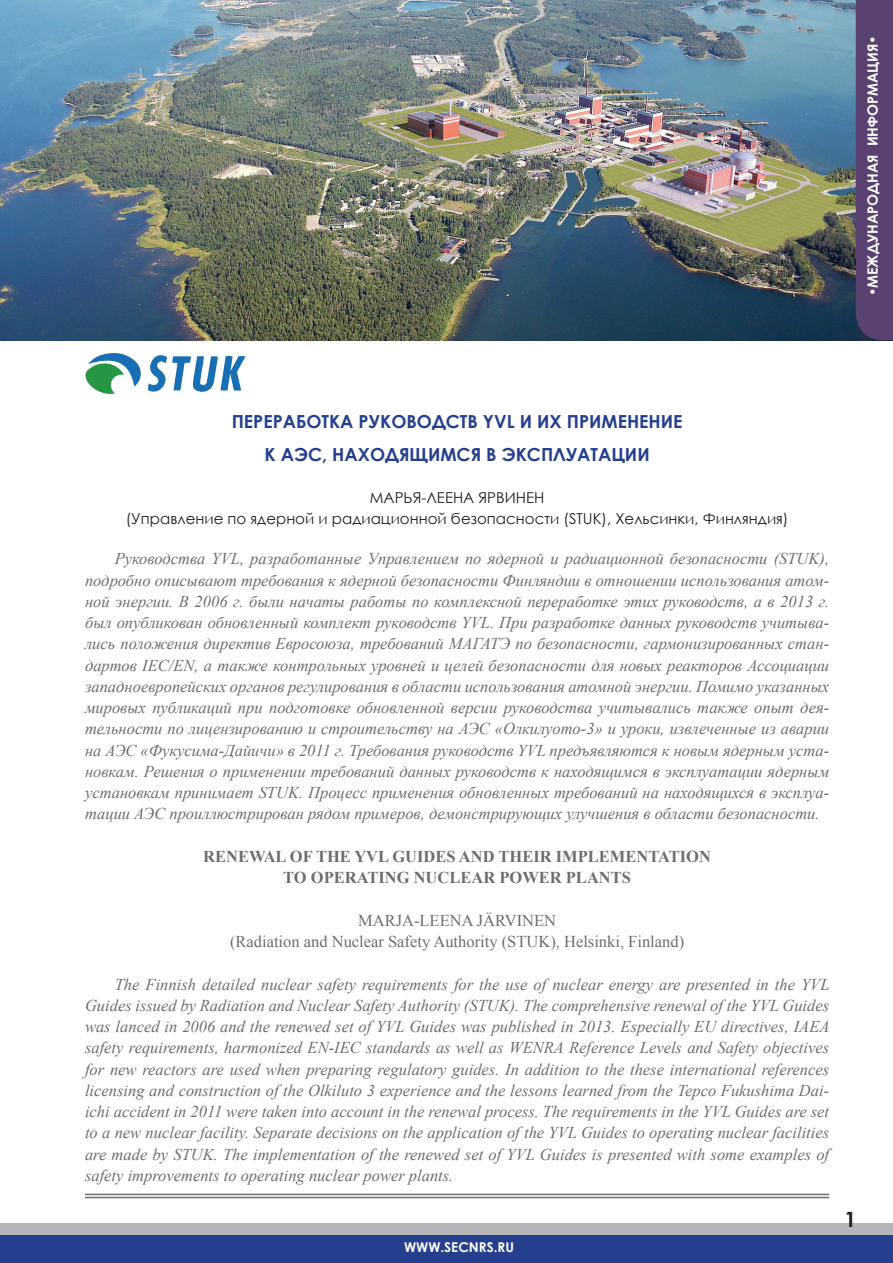
<style>
.page{position:relative;width:893px;height:1263px;background:#fff}
.page>*{position:absolute;margin:0;border:0;box-sizing:border-box;transform-origin:0 0}
.t1{font:700 21px "Century Gothic";color:#231f20}
.ОсНоВнОй{font:700 18px/33px "Century Gothic";color:#253f8e;text-align:center}
.ОсНоВнОй-2{font:italic 16.5px/21.3px "Times New Roman";color:#6c6d70;text-align:justify}
.ОсНоВнОй-3{font:16.5px "Times New Roman";color:#6c6d70}
.ОсНоВнОй-4{font:700 16.5px/21.3px "Times New Roman";color:#6c6d70;text-align:center}
.ОсНоВнОй-5{font:15px "Century Gothic";color:#231f20}
.колонтитул{font:700 14.25px "Century Gothic";color:#fff}
.колонтитул-2{font:700 13.5px "Century Gothic";color:#fff}
</style>
<div class="page">
<img style="left:0;top:0;width:856px;height:340px">
<div style="left:856px;top:0;width:37px;height:340px;background:#594272"></div>
<div style="left:0;top:1223px;width:893px;height:30px;background:#b4b5b8"></div>
<div style="left:0;top:1235px;width:893px;height:28px;background:#253f8e"></div>
<hr style="left:85px;top:1194px;width:744px;height:1px;background:#6c6d70">
<hr style="left:85px;top:1197px;width:744px;height:1px;background:#6c6d70">
<svg style="left:85px;top:353px;width:161px;height:41px"></svg>
<p class="колонтитул" style="left:862px;top:296px;width:262px;rotate:-90deg">•МЕЖДУНАРОДНАЯ ИНФОРМАЦИЯ•</p>
<p class="ОсНоВнОй" style="left:232px;top:404px;width:452px">ПЕРЕРАБОТКА РУКОВОДСТВ YVL И ИХ ПРИМЕНЕНИЕ<br>К АЭС, НАХОДЯЩИМСЯ В ЭКСПЛУАТАЦИИ</p>
<p class="ОсНоВнОй-5" style="left:370px;top:487px;width:176px">МАРЬЯ-ЛЕЕНА ЯРВИНЕН</p>
<p class="ОсНоВнОй-5" style="left:126px;top:508px;width:664px">(Управление по ядерной и радиационной безопасности (STUK), Хельсинки, Финляндия)</p>
<p class="ОсНоВнОй-2" style="left:85px;top:548px;width:746px;text-indent:30px">Руководства YVL, разработанные Управлением по ядерной и радиационной безопасности (STUK), подробно описывают требования к ядерной безопасности Финляндии в отношении использования атом&shy;ной энергии. В 2006 г. были начаты работы по комплексной переработке этих руководств, а в 2013 г. был опубликован обновленный комплект руководств YVL. При разработке данных руководств учитыва&shy;лись положения директив Евросоюза, требований МАГАТЭ по безопасности, гармонизированных стан&shy;дартов IEC/EN, а также контрольных уровней и целей безопасности для новых реакторов Ассоциации западноевропейских органов регулирования в области использования атомной энергии. Помимо указанных мировых публикаций при подготовке обновленной версии руководства учитывались также опыт дея&shy;тельности по лицензированию и строительству на АЭС «Олкилуото-3» и уроки, извлеченные из аварии на АЭС «Фукусима-Дайичи» в 2011 г. Требования руководств YVL предъявляются к новым ядерным уста&shy;новкам. Решения о применении требований данных руководств к находящимся в эксплуатации ядерным установкам принимает STUK. Процесс применения обновленных требований на находящихся в эксплуа&shy;тации АЭС проиллюстрирован рядом примеров, демонстрирующих улучшения в области безопасности.</p>
<p class="ОсНоВнОй-4" style="left:203px;top:845px;width:509px">RENEWAL OF THE YVL GUIDES AND THEIR IMPLEMENTATION<br>TO OPERATING NUCLEAR POWER PLANTS</p>
<p class="ОсНоВнОй-3" style="left:358px;top:909px;width:200px">MARJA-LEENA JÄRVINEN</p>
<p class="ОсНоВнОй-3" style="left:230px;top:930px;width:456px">(Radiation and Nuclear Safety Authority (STUK), Helsinki, Finland)</p>
<p class="ОсНоВнОй-2" style="left:85px;top:973px;width:746px;text-indent:30px">The Finnish detailed nuclear safety requirements for the use of nuclear energy are presented in the YVL Guides issued by Radiation and Nuclear Safety Authority (STUK). The comprehensive renewal of the YVL Guides was lanced in 2006 and the renewed set of YVL Guides was published in 2013. Especially EU directives, IAEA safety requirements, harmonized EN-IEC standards as well as WENRA Reference Levels and Safety objectives for new reactors are used when preparing regulatory guides. In addition to the these international references licensing and construction of the Olkiluto 3 experience and the lessons learned from the Tepco Fukushima Dai&shy;ichi accident in 2011 were taken into account in the renewal process. The requirements in the YVL Guides are set to a new nuclear facility. Separate decisions on the application of the YVL Guides to operating nuclear facilities are made by STUK. The implementation of the renewed set of YVL Guides is presented with some examples of safety improvements to operating nuclear power plants.</p>
<p class="колонтитул-2" style="left:404px;top:1237px;width:111px">WWW.SECNRS.RU</p>
<p class="t1" style="left:845px;top:1203px;width:13px">1</p>
</div>
